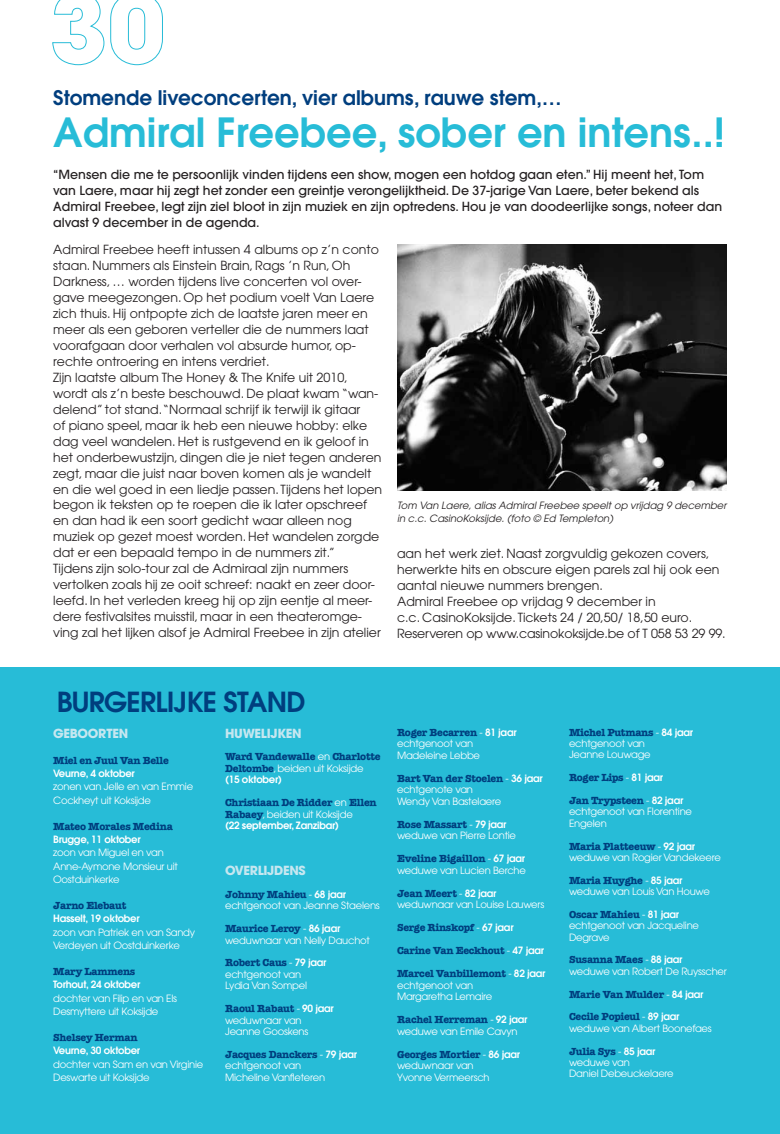
<style>
.page{position:relative;width:780px;height:1134px;background:#fff}
.page>*{position:absolute;margin:0;border:0;box-sizing:border-box;transform-origin:0 0}
.t1{font:600 40px "Avant Garde";color:#27bcd7}
.t2{font:600 27.5px "Avant Garde";letter-spacing:-.025em;color:#003e7e}
.t3{font:600 20px "Avant Garde";color:#003e7e}
.t4{font:12.5px/16px "Avant Garde";color:#231f20}
.t5{font:500 12.5px/16px "Avant Garde";color:#231f20}
.t6{font:700 12.5px "Avant Garde";letter-spacing:-.025em;color:#c6e7f0}
.t7{font:700 10.62px/23px "American Typewriter";letter-spacing:-.025em;color:#003e7e}
.t8{font:10px/11.5px "Avant Garde";letter-spacing:-.025em;color:#fff}
.t9{font:600 10px/11.5px "Avant Garde";letter-spacing:-.025em;color:#fff}
.t10{font:italic 10px/12.4px "Avant Garde";color:#231f20}
.s1{font-family:"Avant Garde";font-weight:400;font-size:10px;color:#fff}
.s2{font-family:"American Typewriter";font-weight:700;font-size:10.62px;color:#003e7e}
.s3{font-weight:600}
.s4{font-weight:400}
.s5{font-family:"Avant Garde";font-weight:600;font-size:10px;color:#fff}
</style>
<div class="page">
<div style="left:0;top:667px;width:780px;height:467px;background:#27bcd7"></div>
<svg style="left:52px;top:0;width:111px;height:65px"></svg>
<img style="left:397px;top:244px;width:329px;height:246px">
<h3 class="t3" style="left:53px;top:84px;width:510px">Stomende liveconcerten, vier albums, rauwe stem,…</h3>
<h1 class="t1" style="left:53px;top:106px;width:673px">Admiral Freebee, sober en intens..!</h1>
<p class="t5" style="left:53px;top:166px;width:670px">“Mensen die me te persoonlijk vinden tijdens een show, mogen een hotdog gaan eten.” Hij meent het, Tom van Laere, maar hij zegt het zonder een greintje verongelijktheid. De 37-jarige Van Laere, beter bekend als Admiral Freebee, legt zijn ziel bloot in zijn muziek en zijn optredens. Hou je van doodeerlijke songs, noteer dan alvast 9 december in de agenda.</p>
<p class="t4" style="left:53px;top:242px;width:330px">Admiral Freebee heeft intussen 4 albums op z’n conto staan. Nummers als Einstein Brain, Rags ’n Run, Oh Darkness, … worden tijdens live concerten vol over&shy;gave meegezongen. Op het podium voelt Van Laere zich thuis. Hij ontpopte zich de laatste jaren meer en meer als een geboren verteller die de nummers laat voorafgaan door verhalen vol absurde humor, op&shy;rechte ontroering en intens verdriet.<br>Zijn laatste album The Honey &amp; The Knife uit 2010, wordt als z’n beste beschouwd. De plaat kwam “wan&shy;delend” tot stand.“Normaal schrijf ik terwijl ik gitaar<br>of piano speel, maar ik heb een nieuwe hobby: elke dag veel wandelen. Het is rustgevend en ik geloof in het onderbewustzijn, dingen die je niet tegen anderen zegt, maar die juist naar boven komen als je wandelt en die wel goed in een liedje passen. Tijdens het lopen begon ik teksten op te roepen die ik later opschreef en dan had ik een soort gedicht waar alleen nog muziek op gezet moest worden. Het wandelen zorgde dat er een bepaald tempo in de nummers zit.”<br>Tijdens zijn solo-tour zal de Admiraal zijn nummers vertolken zoals hij ze ooit schreef: naakt en zeer door&shy;leefd. In het verleden kreeg hij op zijn eentje al meer&shy;dere festivalsites muisstil, maar in een theateromge&shy;ving zal het lijken alsof je Admiral Freebee in zijn atelier</p>
<p class="t10" style="left:397px;top:499px;width:331px">Tom Van Laere, alias Admiral Freebee speelt op vrijdag 9 december in c.c. CasinoKoksijde. (foto © Ed Templeton)</p>
<p class="t4" style="left:397px;top:546px;width:330px">aan het werk ziet. Naast zorgvuldig gekozen covers, herwerkte hits en obscure eigen parels zal hij ook een aantal nieuwe nummers brengen.<br>Admiral Freebee op vrijdag 9 december in<br>c.c. CasinoKoksijde. Tickets 24 / 20,50/ 18,50 euro.<br>Reserveren op www.casinokoksijde.be of T 058 53 29 99.</p>
<h2 class="t2" style="left:57px;top:684px;width:251px">BURGERLIJKE STAND</h2>
<p class="t6" style="left:53px;top:725px;width:76px">GEBOORTEN</p>
<p class="t7" style="left:53px;top:748px;width:117px">Miel en Juul Van Belle</p>
<p class="t9" style="left:53px;top:767px;width:83px">Veurne, 4 oktober</p>
<p class="t8" style="left:53px;top:780px;width:141px;line-height:13.2px">zonen van Jelle en van Emmie<br>Cockheyt uit Koksijde</p>
<p class="t7" style="left:53px;top:814px;width:121px">Mateo Morales Medina</p>
<p class="t9" style="left:53px;top:833px;width:89px">Brugge, 11 oktober</p>
<p class="t8" style="left:53px;top:846px;width:126px;line-height:13.2px">zoon van Miguel en van<br>Anne-Aymone Monsieur uit<br>Oostduinkerke</p>
<p class="t7" style="left:53px;top:894px;width:75px">Jarno Elebaut</p>
<p class="t9" style="left:53px;top:913px;width:88px">Hasselt, 19 oktober</p>
<p class="t8" style="left:53px;top:925px;width:144px;line-height:13.2px">zoon van Patriek en van Sandy<br>Verdeyen uit Oostduinkerke</p>
<p class="t7" style="left:53px;top:960px;width:84px">Mary Lammens</p>
<p class="t9" style="left:53px;top:979px;width:89px">Torhout, 24 oktober</p>
<p class="t8" style="left:53px;top:991px;width:125px;line-height:13.2px">dochter van Filip en van Els<br>Desmyttere uit Koksijde</p>
<p class="t7" style="left:53px;top:1026px;width:86px">Shelsey Herman</p>
<p class="t9" style="left:53px;top:1045px;width:88px">Veurne, 30 oktober</p>
<p class="t8" style="left:53px;top:1057px;width:152px;line-height:13.2px">dochter van Sam en van Virginie<br>Deswarte uit Koksijde</p>
<p class="t6" style="left:225px;top:725px;width:78px">HUWELIJKEN</p>
<p class="t7" style="left:225px;top:745px;width:157px">Ward Vandewalle <span class="s1">en</span> Charlotte</p>
<p class="t8" style="left:225px;top:762px;width:140px"><span class="s2">Deltombe</span>, beiden uit Koksijde <span class="s3">(15 oktober)</span></p>
<p class="t7" style="left:225px;top:791px;width:153px">Christiaan De Ridder <span class="s1">en</span> Ellen</p>
<p class="t9" style="left:225px;top:808px;width:129px"><span class="s2">Rabaey</span><span class="s4">, beiden uit Koksijde </span>(22 september, Zanzibar)</p>
<p class="t6" style="left:225px;top:862px;width:82px">OVERLIJDENS</p>
<p class="t7" style="left:225px;top:882px;width:122px">Johnny Mahieu <span class="s1">-</span> <span class="s5">68 jaar</span></p>
<p class="t8" style="left:225px;top:900px;width:156px">echtgenoot van Jeanne Staelens</p>
<p class="t7" style="left:225px;top:916px;width:117px">Maurice Leroy <span class="s1">-</span> <span class="s5">86 jaar</span></p>
<p class="t8" style="left:225px;top:934px;width:146px">weduwnaar van Nelly Dauchot</p>
<p class="t7" style="left:225px;top:951px;width:103px">Robert Caus <span class="s1">-</span> <span class="s5">79 jaar</span></p>
<p class="t8" style="left:225px;top:968px;width:83px">echtgenoot van<br>Lydia Van Sompel</p>
<p class="t7" style="left:225px;top:996px;width:110px">Raoul Rabaut <span class="s1">-</span> <span class="s5">90 jaar</span></p>
<p class="t8" style="left:225px;top:1014px;width:85px">weduwnaar van<br>Jeanne Gooskens</p>
<p class="t7" style="left:225px;top:1042px;width:133px">Jacques Danckers <span class="s1">-</span> <span class="s5">79 jaar</span></p>
<p class="t8" style="left:225px;top:1060px;width:102px">echtgenoot van<br>Micheline Vanfleteren</p>
<p class="t7" style="left:397px;top:720px;width:121px">Roger Becarren <span class="s1">-</span> <span class="s5">81 jaar</span></p>
<p class="t8" style="left:397px;top:738px;width:84px">echtgenoot van<br>Madeleine Lebbe</p>
<p class="t7" style="left:397px;top:766px;width:147px">Bart Van der Stoelen <span class="s1">-</span> <span class="s5">36 jaar</span></p>
<p class="t8" style="left:397px;top:784px;width:106px">echtgenote van<br>Wendy Van Bastelaere</p>
<p class="t7" style="left:397px;top:812px;width:111px">Rose Massart <span class="s1">-</span> <span class="s5">79 jaar</span></p>
<p class="t8" style="left:397px;top:830px;width:120px">weduwe van Pierre Lontie</p>
<p class="t7" style="left:397px;top:847px;width:129px">Eveline Bigaillon <span class="s1">-</span> <span class="s5">67 jaar</span></p>
<p class="t8" style="left:397px;top:864px;width:130px">weduwe van Lucien Berche</p>
<p class="t7" style="left:397px;top:881px;width:101px">Jean Meert <span class="s1">-</span> <span class="s5">82 jaar</span></p>
<p class="t8" style="left:397px;top:899px;width:149px">weduwnaar van Louise Lauwers</p>
<p class="t7" style="left:397px;top:916px;width:150px">Serge Rinskopf <span class="s1">-</span> <span class="s5">67 jaar<br></span>Carine Van Eeckhout <span class="s1">-</span> <span class="s5">47 jaar<br></span>Marcel Vanbillemont <span class="s1">-</span> <span class="s5">82 jaar</span></p>
<p class="t8" style="left:397px;top:979px;width:97px">echtgenoot van<br>Margaretha Lemaire</p>
<p class="t7" style="left:397px;top:1008px;width:132px">Rachel Herreman <span class="s1">-</span> <span class="s5">92 jaar</span></p>
<p class="t8" style="left:397px;top:1025px;width:122px">weduwe van Emile Cavyn</p>
<p class="t7" style="left:397px;top:1042px;width:124px">Georges Mortier <span class="s1">-</span> <span class="s5">86 jaar</span></p>
<p class="t8" style="left:397px;top:1060px;width:94px">weduwnaar van<br>Yvonne Vermeersch</p>
<p class="t7" style="left:569px;top:720px;width:125px">Michel Putmans <span class="s1">-</span> <span class="s5">84 jaar</span></p>
<p class="t8" style="left:569px;top:738px;width:83px">echtgenoot van<br>Jeanne Louwage</p>
<p class="t7" style="left:569px;top:766px;width:116px">Roger Lips <span class="s1">-</span> <span class="s5">81 jaar<br></span>Jan Trypsteen <span class="s1">-</span> <span class="s5">82 jaar</span></p>
<p class="t8" style="left:569px;top:806px;width:124px">echtgenoot van Florentine<br>Engelen</p>
<p class="t7" style="left:569px;top:834px;width:127px">Maria Platteeuw <span class="s1">-</span> <span class="s5">92 jaar</span></p>
<p class="t8" style="left:569px;top:851px;width:153px">weduwe van Rogier Vandekeere</p>
<p class="t7" style="left:569px;top:868px;width:115px">Maria Huyghe <span class="s1">-</span> <span class="s5">85 jaar</span></p>
<p class="t8" style="left:569px;top:886px;width:142px">weduwe van Louis Van Houwe</p>
<p class="t7" style="left:569px;top:902px;width:112px">Oscar Mahieu <span class="s1">-</span> <span class="s5">81 jaar</span></p>
<p class="t8" style="left:569px;top:920px;width:131px">echtgenoot van Jacqueline<br>Degrave</p>
<p class="t7" style="left:569px;top:948px;width:115px">Susanna Maes <span class="s1">-</span> <span class="s5">88 jaar</span></p>
<p class="t8" style="left:569px;top:965px;width:159px">weduwe van Robert De Ruysscher</p>
<p class="t7" style="left:569px;top:982px;width:136px">Marie Van Mulder <span class="s1">-</span> <span class="s5">84 jaar<br></span>Cecile Popieul <span class="s1">-</span> <span class="s5">89 jaar</span></p>
<p class="t8" style="left:569px;top:1022px;width:144px">weduwe van Albert Boonefaes</p>
<p class="t7" style="left:569px;top:1039px;width:88px">Julia Sys <span class="s1">-</span> <span class="s5">85 jaar</span></p>
<p class="t8" style="left:569px;top:1056px;width:106px">weduwe van<br>Daniel Debeuckelaere</p>
</div>
